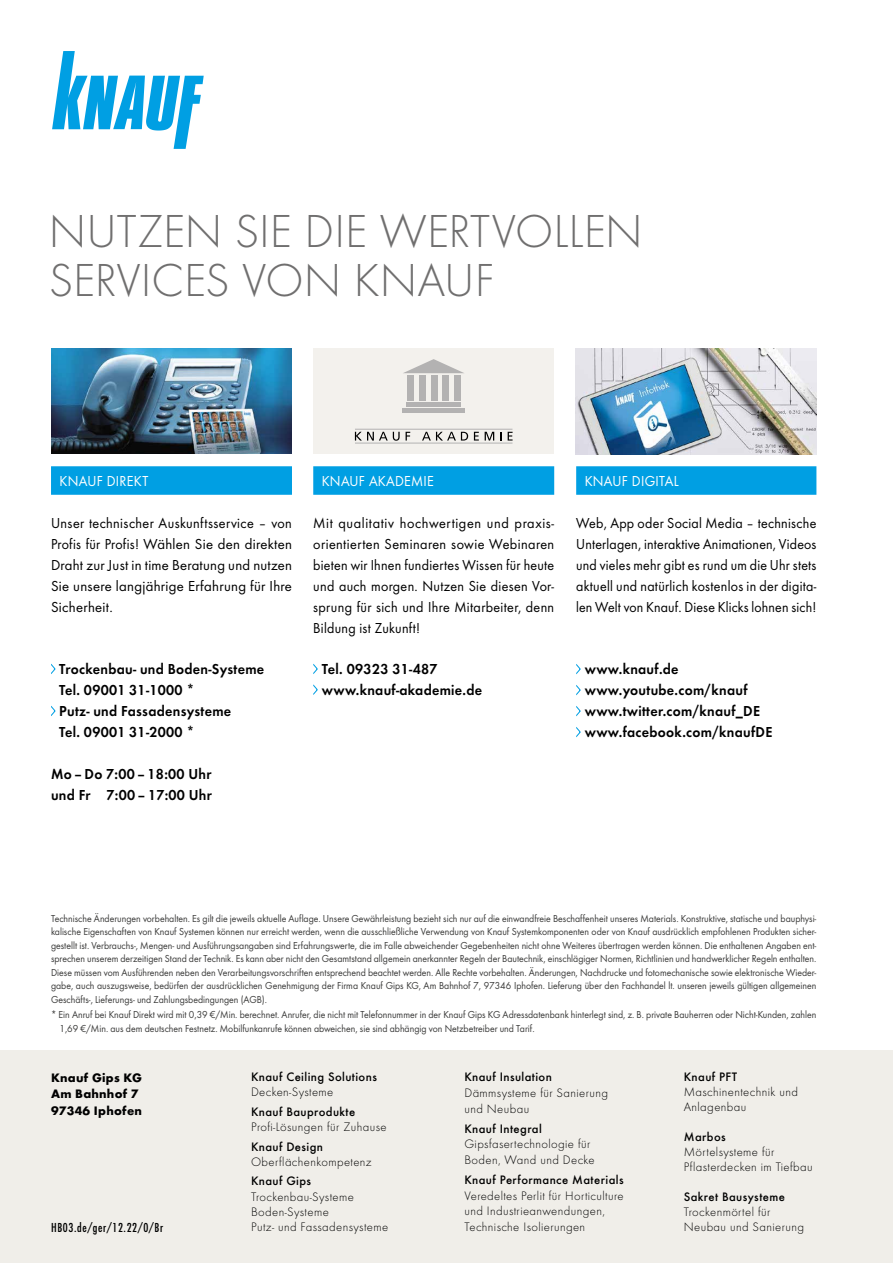
<style>
.page{position:relative;width:893px;height:1263px;background:#fff}
.page>*{position:absolute;margin:0;border:0;box-sizing:border-box;transform-origin:0 0}
.t1{font:300 48px/49.5px "Futura";color:#706f6f}
.t2{font:15px/21px "Futura Dem";letter-spacing:.02em;color:#000;scale:.95 1}
.t3{font:15px/21px "Futura Boo";letter-spacing:.02em;color:#000;text-align:justify}
.t4{font:15px/21px "Futura Boo";letter-spacing:.02em;color:#000;text-align:justify;scale:.95 1}
.t5{font:15px/21px "Futura Boo";letter-spacing:.02em;color:#000;text-align:justify;scale:.96 1}
.t6{font:15px "Futura Boo";letter-spacing:.02em;color:#fff;scale:.95 1}
.t7{font:300 12.75px/15.8px "Futura";letter-spacing:.03em;color:#000}
.t8{font:500 12.75px "Futura";letter-spacing:.03em;color:#000}
.t9{font:700 12.75px/16.5px "Futura";letter-spacing:.02em;color:#000}
.t10{font:condensed 12px "Futura Std";letter-spacing:.055em;color:#000}
.t11{font:10.5px/13.5px "Futura Boo";color:#3c3c3b;text-align:justify;scale:.95 1}
</style>
<div class="page">
<div style="left:0;top:1050px;width:893px;height:213px;background:#f0eee9"></div>
<img style="left:576px;top:348px;width:241px;height:106px">
<img style="left:51px;top:349px;width:240px;height:105px">
<div style="left:314px;top:349px;width:240px;height:105px;background:#f3f1ed"></div>
<div style="left:419px;top:375px;width:7px;height:25px;background:#b3b2b2"></div>
<div style="left:431px;top:375px;width:6px;height:25px;background:#b3b2b2"></div>
<div style="left:442px;top:375px;width:7px;height:25px;background:#b3b2b2"></div>
<div style="left:407px;top:375px;width:7px;height:25px;background:#b3b2b2"></div>
<svg style="left:404px;top:359px;width:60px;height:14px"></svg>
<div style="left:454px;top:375px;width:7px;height:25px;background:#b3b2b2"></div>
<hr style="left:407px;top:403px;width:54px;height:4px;background:#b3b2b2">
<div style="left:403px;top:408px;width:62px;height:5px;background:#b3b2b2"></div>
<svg style="left:355px;top:432px;width:45px;height:9px"></svg>
<svg style="left:406px;top:432px;width:4px;height:9px"></svg>
<svg style="left:422px;top:432px;width:46px;height:9px"></svg>
<svg style="left:474px;top:432px;width:5px;height:9px"></svg>
<svg style="left:485px;top:432px;width:9px;height:9px"></svg>
<svg style="left:500px;top:432px;width:2px;height:9px"></svg>
<svg style="left:508px;top:432px;width:5px;height:9px"></svg>
<hr style="left:355px;top:443px;width:157px;height:1px;background:#b3b2b2">
<hr style="left:355px;top:429px;width:157px;height:1px;background:#b3b2b2">
<div style="left:51px;top:466px;width:241px;height:29px;background:#009fe3"></div>
<svg style="left:51px;top:663px;width:5px;height:11px"></svg>
<svg style="left:51px;top:705px;width:5px;height:11px"></svg>
<div style="left:313px;top:466px;width:241px;height:29px;background:#009fe3"></div>
<svg style="left:313px;top:663px;width:5px;height:11px"></svg>
<svg style="left:313px;top:684px;width:5px;height:11px"></svg>
<div style="left:576px;top:466px;width:240px;height:29px;background:#009fe3"></div>
<svg style="left:576px;top:664px;width:5px;height:10px"></svg>
<svg style="left:576px;top:685px;width:5px;height:10px"></svg>
<svg style="left:576px;top:706px;width:5px;height:10px"></svg>
<svg style="left:576px;top:727px;width:5px;height:10px"></svg>
<svg style="left:52px;top:51px;width:152px;height:98px"></svg>
<h1 class="t1" style="left:49px;top:206px;width:595px">NUTZEN SIE DIE WERTVOLLEN<br>SERVICES VON KNAUF</h1>
<h2 class="t6" style="left:60px;top:472px;width:95px">KNAUF DIREKT</h2>
<h2 class="t5" style="left:51px;top:512px;width:253px">Unser technischer Auskunftsservice – von Profis für Profis! Wählen Sie den direkten Draht zur Just in time Beratung und nutzen Sie unsere langjährige Erfahrung für Ihre Sicherheit.</h2>
<h2 class="t2" style="left:59px;top:658px;width:217px">Trockenbau- und Boden-Systeme<br>Tel. 09001 31-1000 *<br>Putz- und Fassadensysteme<br>Tel. 09001 31-2000 *</h2>
<h2 class="t2" style="left:51px;top:763px;width:171px">Mo –Do 7:00 – 18:00 Uhr und Fr 7:00 – 17:00 Uhr</h2>
<h2 class="t6" style="left:322px;top:472px;width:120px">KNAUF AKADEMIE</h2>
<h2 class="t3" style="left:313px;top:512px;width:243px">Mit qualitativ hochwertigen und praxis&shy;orientierten Seminaren sowie Webinaren bieten wir Ihnen fundiertes Wissen für heute und auch morgen. Nutzen Sie diesen Vor&shy;sprung für sich und Ihre Mitarbeiter, denn Bildung ist Zukunft!</h2>
<h2 class="t2" style="left:322px;top:659px;width:170px">Tel. 09323 31-487 www.knauf-akademie.de</h2>
<h2 class="t6" style="left:585px;top:472px;width:100px">KNAUF DIGITAL</h2>
<h2 class="t4" style="left:576px;top:512px;width:254px">Web, App oder Social Media – technische Unterlagen, interaktive Animationen, Videos und vieles mehr gibt es rund um die Uhr stets aktuell und natürlich kostenlos in der digita&shy;len Welt von Knauf. Diese Klicks lohnen sich!</h2>
<h2 class="t2" style="left:585px;top:658px;width:199px">www.knauf.de www.youtube.com/knauf www.twitter.com/knauf_DE www.facebook.com/knaufDE</h2>
<p class="t11" style="left:51px;top:911px;width:807px">Technische Änderungen vorbehalten. Es gilt die jeweils aktuelle Auflage. Unsere Gewährleistung bezieht sich nur auf die einwandfreie Beschaffenheit unseres Materials. Konstruktive, statische und bauphysi&shy;kalische Eigenschaften von Knauf Systemen können nur erreicht werden, wenn die ausschließliche Verwendung von Knauf Systemkomponenten oder von Knauf ausdrücklich empfohlenen Produkten sicher&shy;gestellt ist. Verbrauchs-, Mengen- und Ausführungsangaben sind Erfahrungswerte, die im Falle abweichender Gegebenheiten nicht ohne Weiteres übertragen werden können. Die enthaltenen Angaben ent&shy;sprechen unserem derzeitigen Stand der Technik. Es kann aber nicht den Gesamtstand allgemein anerkannter Regeln der Bautechnik, einschlägiger Normen, Richtlinien und handwerklicher Regeln enthalten.<br>Diese müssen vom Ausführenden neben den Verarbeitungsvorschriften entsprechend beachtet werden. Alle Rechte vorbehalten. Änderungen, Nachdrucke und fotomechanische sowie elektronische Wieder&shy;gabe, auch auszugsweise, bedürfen der ausdrücklichen Genehmigung der Firma Knauf Gips KG, Am Bahnhof 7, 97346 Iphofen. Lieferung über den Fachhandel lt. unseren jeweils gültigen allgemeinen Geschäfts-, Lieferungs- und Zahlungsbedingungen (AGB).</p>
<p class="t11" style="left:60px;top:1008px;width:798px;text-indent:-9px">* Ein Anruf bei Knauf Direkt wird mit 0,39 €/Min. berechnet. Anrufer, die nicht mit Telefonnummer in der Knauf Gips KG Adressdatenbank hinterlegt sind, z. B. private Bauherren oder Nicht-Kunden, zahlen<br>1,69 €/Min. aus dem deutschen Festnetz. Mobilfunkanrufe können abweichen, sie sind abhängig von Netzbetreiber und Tarif.</p>
<p class="t9" style="left:51px;top:1069px;width:93px">Knauf Gips KG<br>Am Bahnhof 7<br>97346 Iphofen</p>
<p class="t8" style="left:464px;top:1069px;width:89px">Knauf Insulation</p>
<p class="t8" style="left:251px;top:1069px;width:127px">Knauf Ceiling Solutions</p>
<p class="t7" style="left:251px;top:1084px;width:84px">Decken-Systeme</p>
<p class="t8" style="left:251px;top:1104px;width:106px">Knauf Bauprodukte</p>
<p class="t7" style="left:251px;top:1119px;width:137px">Profi-Lösungen für Zuhause</p>
<p class="t8" style="left:251px;top:1139px;width:74px">Knauf Design</p>
<p class="t7" style="left:251px;top:1154px;width:122px">Oberflächenkompetenz</p>
<p class="t8" style="left:251px;top:1174px;width:62px">Knauf Gips</p>
<p class="t7" style="left:251px;top:1189px;width:139px;line-height:15.3px">Trockenbau-Systeme<br>Boden-Systeme<br>Putz- und Fassadensysteme</p>
<p class="t7" style="left:464px;top:1085px;width:145px">Dämmsysteme für Sanierung und Neubau</p>
<p class="t8" style="left:464px;top:1121px;width:79px">Knauf Integral</p>
<p class="t7" style="left:464px;top:1136px;width:132px">Gipsfasertechnologie für<br>Boden, Wand und Decke</p>
<p class="t8" style="left:464px;top:1172px;width:161px">Knauf Performance Materials</p>
<p class="t7" style="left:464px;top:1188px;width:161px">Veredeltes Perlit für Horticulture und Industrieanwendungen,<br>Technische Isolierungen</p>
<p class="t10" style="left:51px;top:1220px;width:114px">HB03.de/ger/12.22/0/Br</p>
<p class="t8" style="left:684px;top:1069px;width:55px">Knauf PFT</p>
<p class="t7" style="left:684px;top:1084px;width:116px;line-height:15px">Maschinentechnik und<br>Anlagenbau</p>
<p class="t8" style="left:684px;top:1129px;width:43px">Marbos</p>
<p class="t7" style="left:684px;top:1144px;width:130px;line-height:15px">Mörtelsysteme für<br>Pflasterdecken im Tiefbau</p>
<p class="t8" style="left:684px;top:1189px;width:103px">Sakret Bausysteme</p>
<p class="t7" style="left:684px;top:1204px;width:122px;line-height:15px">Trockenmörtel für<br>Neubau und Sanierung</p>
</div>
